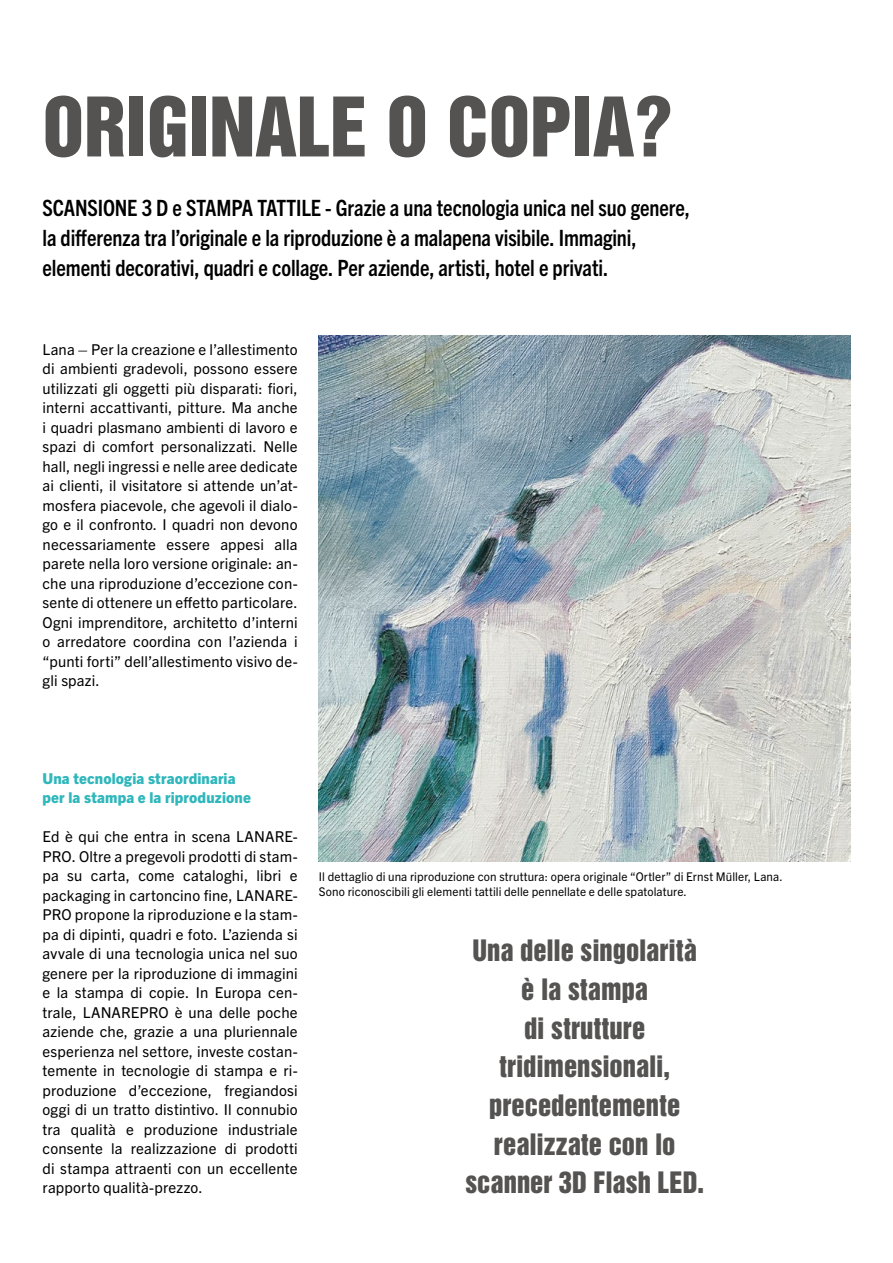
<style>
.page{position:relative;width:893px;height:1263px;background:#fff}
.page>*{position:absolute;margin:0;border:0;box-sizing:border-box;transform-origin:0 0}
.t1{font:75px "Helvetica Inserat LT Std";color:#545352}
.t2{font:27px/38.7px "Helvetica Inserat LT Std";color:#545352;text-align:center}
.t3{font:700 condensed 22.5px/30px "Trade Gothic Next LT Pro";letter-spacing:-.005em;color:#000}
.t4{font:15px/19.5px "Trade Gothic Next LT Pro";letter-spacing:.01em;color:#000;text-align:justify}
.t5{font:800 15px/19.5px "Trade Gothic Next LT Pro";letter-spacing:.01em;color:#2fb7bc}
.t6{font:12px/14.4px "Trade Gothic Next LT Pro";letter-spacing:.01em;color:#000}
</style>
<div class="page">
<img style="left:319px;top:335px;width:531px;height:527px">
<h1 class="t1" style="left:43px;top:82px;width:631px">ORIGINALE O COPIA?</h1>
<p class="t3" style="left:43px;top:191px;width:649px">SCANSIONE 3 D e STAMPA TATTILE - Grazie a una tecnologia unica nel suo genere, la differenza tra l’originale e la riproduzione è a malapena visibile. Immagini, elementi decorativi, quadri e collage. Per aziende, artisti, hotel e privati.</p>
<p class="t4" style="left:43px;top:338px;width:257px">Lana – Per la creazione e l’allestimento di ambienti gradevoli, possono essere utilizzati gli oggetti più disparati: fiori, interni accattivanti, pitture. Ma anche i quadri plasmano ambienti di lavoro e spazi di comfort personalizzati. Nelle hall, negli ingressi e nelle aree dedicate ai clienti, il visitatore si attende un’at&shy;mosfera piacevole, che agevoli il dialo&shy;go e il confronto. I quadri non devono necessariamente essere appesi alla parete nella loro versione originale: an&shy;che una riproduzione d’eccezione con&shy;sente di ottenere un effetto particolare.<br>Ogni imprenditore, architetto d’interni o arredatore coordina con l’azienda i “punti forti” dell’allestimento visivo de&shy;gli spazi.</p>
<p class="t5" style="left:43px;top:767px;width:210px">Una tecnologia straordinaria per la stampa e la riproduzione</p>
<p class="t4" style="left:43px;top:826px;width:257px">Ed è qui che entra in scena LANARE-PRO. Oltre a pregevoli prodotti di stam&shy;pa su carta, come cataloghi, libri e packaging in cartoncino fine, LANARE-PRO propone la riproduzione e la stam&shy;pa di dipinti, quadri e foto. L’azienda si avvale di una tecnologia unica nel suo genere per la riproduzione di immagini e la stampa di copie. In Europa cen&shy;trale, LANAREPRO è una delle poche aziende che, grazie a una pluriennale esperienza nel settore, investe costan&shy;temente in tecnologie di stampa e ri&shy;produzione d’eccezione, fregiandosi oggi di un tratto distintivo. Il connubio tra qualità e produzione industriale consente la realizzazione di prodotti di stampa attraenti con un eccellente rapporto qualità-prezzo.</p>
<p class="t6" style="left:319px;top:869px;width:465px">Il dettaglio di una riproduzione con struttura: opera originale “Ortler” di Ernst Müller, Lana.<br>Sono riconoscibili gli elementi tattili delle pennellate e delle spatolature.</p>
<h2 class="t2" style="left:465px;top:932px;width:240px">Una delle singolarità è la stampa<br>di strutture tridimensionali, precedentemente realizzate con lo scanner 3D Flash LED.</h2>
</div>
